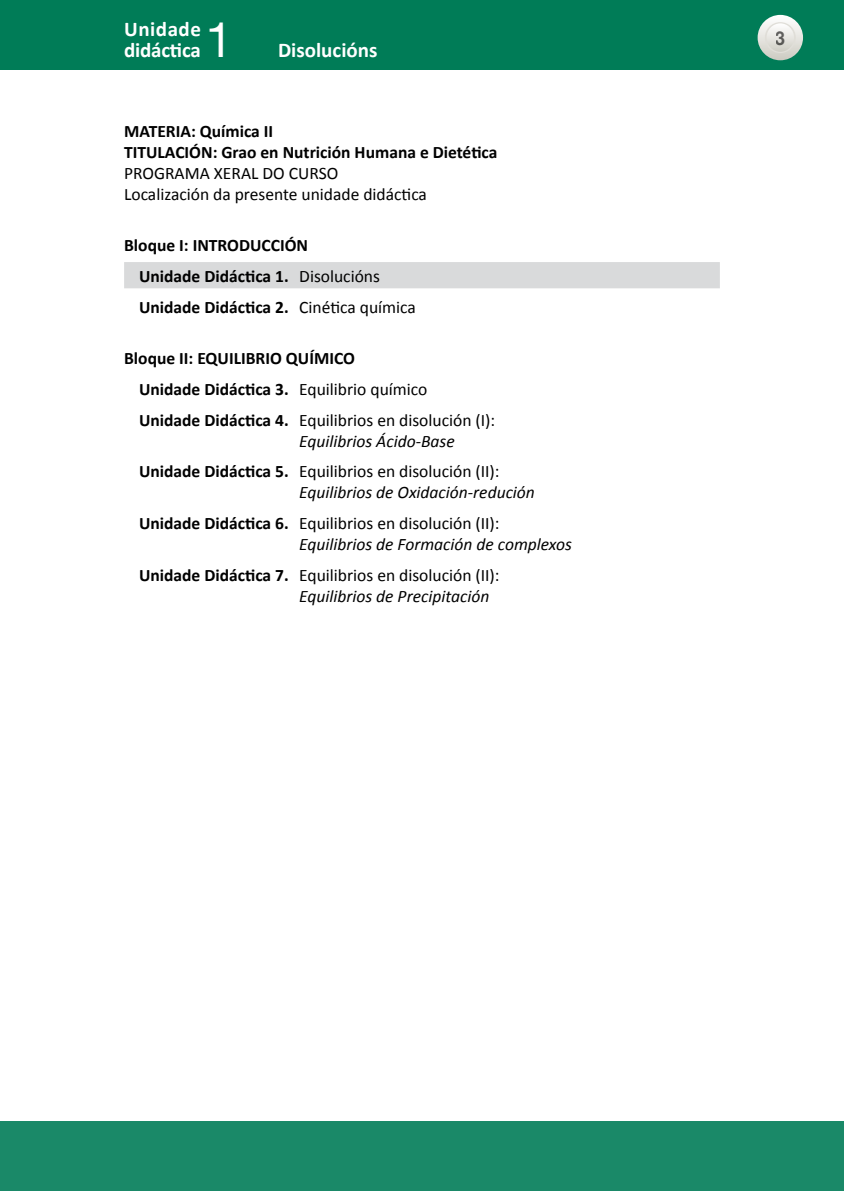
<style>
.page{position:relative;width:844px;height:1191px;background:#fff}
.page>*{position:absolute;margin:0;border:0;box-sizing:border-box;transform-origin:0 0}
.t1{font:49px "Helvetica Neue";color:#fff}
.t2{font:700 21px/21px "Calibri";color:#fff}
.t3{font:700 19.25px "Helvetica Neue";color:#000;scale:.9 1}
.t4{font:17.5px "Calibri";color:#000}
.t5{font:700 17.5px "Calibri";color:#000}
.t6{font:italic 17.5px "Calibri";color:#000}
.s1{font-weight:400}
.s2{font-weight:700}
</style>
<div class="page">
<div style="left:0;top:0;width:843px;height:69px;background:#007c57"></div>
<svg style="left:757px;top:15px;width:45px;height:45px"></svg>
<svg style="left:765px;top:23px;width:29px;height:29px"></svg>
<div style="left:764px;top:22px;width:31px;height:31px;border:1px solid #e0ded8;border-radius:50%"></div>
<div style="left:0;top:1121px;width:843px;height:70px;background:#1a8968"></div>
<div style="left:124px;top:262px;width:595px;height:26px;background:#d9dadb"></div>
<p class="t2" style="left:124px;top:19px;width:78px">Unidade didáctica</p>
<h1 class="t1" style="left:205px;top:11px;width:29px">1</h1>
<p class="t2" style="left:278px;top:40px;width:101px">Disolucións</p>
<p class="t5" style="left:124px;top:120px;width:151px">MATERIA: Química II</p>
<p class="t5" style="left:124px;top:141px;width:375px">TITULACIÓN: Grao en Nutrición Humana e Dietética</p>
<p class="t4" style="left:124px;top:162px;width:216px">PROGRAMA XERAL DO CURSO</p>
<p class="t4" style="left:124px;top:183px;width:304px">Localización da presente unidade didáctica</p>
<p class="t5" style="left:124px;top:234px;width:185px">Bloque I: INTRODUCCIÓN</p>
<p class="t5" style="left:139px;top:265px;width:242px">Unidade Didáctica 1. <span class="s1">Disolucións</span></p>
<p class="t5" style="left:139px;top:296px;width:278px">Unidade Didáctica 2. <span class="s1">Cinética química</span></p>
<p class="t5" style="left:124px;top:347px;width:232px">Bloque II: EQUILIBRIO QUÍMICO</p>
<p class="t5" style="left:139px;top:377px;width:290px">Unidade Didáctica 3. <span class="s1">Equilibrio químico</span></p>
<p class="t4" style="left:139px;top:408px;width:357px"><span class="s2">Unidade Didáctica 4.</span> Equilibrios en disolución (I):</p>
<p class="t6" style="left:299px;top:429px;width:157px">Equilibrios Ácido-Base</p>
<p class="t4" style="left:139px;top:460px;width:362px"><span class="s2">Unidade Didáctica 5.</span> Equilibrios en disolución (II):</p>
<p class="t6" style="left:299px;top:481px;width:237px">Equilibrios de Oxidación-redución</p>
<p class="t4" style="left:139px;top:512px;width:362px"><span class="s2">Unidade Didáctica 6.</span> Equilibrios en disolución (II):</p>
<p class="t6" style="left:299px;top:532px;width:274px">Equilibrios de Formación de complexos</p>
<p class="t4" style="left:139px;top:564px;width:362px"><span class="s2">Unidade Didáctica 7.</span> Equilibrios en disolución (II):</p>
<p class="t6" style="left:299px;top:584px;width:191px">Equilibrios de Precipitación</p>
<p class="t3" style="left:775px;top:26px;width:12px">3</p>
</div>
